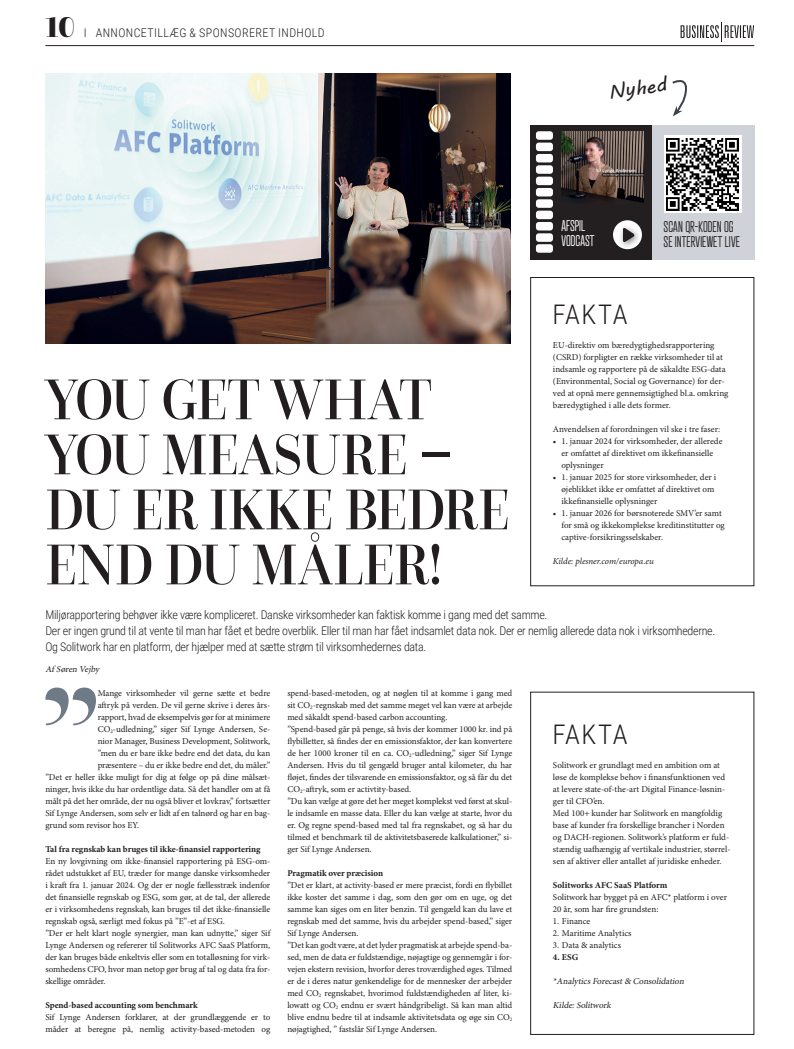
<style>
.page{position:relative;width:794px;height:1049px;background:#fff}
.page>*{position:absolute;margin:0;border:0;box-sizing:border-box;transform-origin:0 0}
.t1{font:900 117.9px "Questa Grande";color:#6f7a87}
.t2{font:500 60px/55px "Questa Grande";letter-spacing:-.01em;color:#221e1f;scale:.9 1}
.t3{font:900 30px "Questa Grande";color:#231f20}
.t4{font:300 27px "Roboto Condensed";letter-spacing:.04em;color:#221e1f}
.t5{font:20px "MV Boli";color:#231f20}
.t6{font:300 15px/15px "Atrament";letter-spacing:.015em;color:#231f20;scale:.9 1}
.t7{font:300 15px/15px "Atrament";color:#fff;scale:.9 1}
.t8{font:300 12px/16px "Roboto Condensed";letter-spacing:-.025em;color:#231f20}
.t9{font:300 12px "Roboto Condensed";letter-spacing:.035em;color:#231f20}
.t10{font:9px/12px "Minion Pro";letter-spacing:-.005em;color:#231f20}
.t11{font:700 9px "Minion Pro";letter-spacing:-.005em;color:#231f20}
.t12{font:italic 9px "Minion Pro";color:#231f20}
.t13{font:italic 9px "Minion Pro";letter-spacing:-.005em;color:#231f20}
</style>
<div class="page">
<div style="left:530px;top:125px;width:122px;height:135px;background:#231f20"></div>
<div style="left:652px;top:125px;width:102px;height:135px;background:#cfd2d8"></div>
<svg style="left:664px;top:136px;width:77px;height:77px"></svg>
<img style="left:667px;top:138px;width:72px;height:72px">
<img style="left:561px;top:131px;width:82px;height:72px">
<svg style="left:672px;top:80px;width:15px;height:36px"></svg>
<div style="left:614px;top:221px;width:27px;height:27px;background:#fff;border-radius:50%"></div>
<div style="left:613px;top:220px;width:29px;height:29px;border:2px solid #fff;border-radius:50%"></div>
<div style="left:618px;top:223px;width:23px;height:26px;background:#231f20;opacity:.55"></div>
<svg style="left:623px;top:227px;width:11px;height:16px"></svg>
<div style="left:536px;top:131px;width:17px;height:9px;background:#fff;border-radius:3px"></div>
<div style="left:536px;top:143px;width:17px;height:8px;background:#fff;border-radius:3px"></div>
<div style="left:536px;top:154px;width:17px;height:8px;background:#fff;border-radius:3px"></div>
<div style="left:536px;top:165px;width:17px;height:9px;background:#fff;border-radius:3px"></div>
<div style="left:536px;top:177px;width:17px;height:8px;background:#fff;border-radius:3px"></div>
<div style="left:536px;top:188px;width:17px;height:8px;background:#fff;border-radius:3px"></div>
<div style="left:536px;top:199px;width:17px;height:9px;background:#fff;border-radius:3px"></div>
<div style="left:536px;top:211px;width:17px;height:8px;background:#fff;border-radius:3px"></div>
<div style="left:536px;top:222px;width:17px;height:8px;background:#fff;border-radius:3px"></div>
<div style="left:536px;top:233px;width:17px;height:9px;background:#fff;border-radius:3px"></div>
<div style="left:536px;top:244px;width:17px;height:9px;background:#fff;border-radius:3px"></div>
<div style="left:530px;top:692px;width:224px;height:343px;border:1px solid #231f20"></div>
<div style="left:530px;top:277px;width:224px;height:309px;border:1px solid #231f20"></div>
<img style="left:45px;top:74px;width:465px;height:269px">
<svg style="left:680px;top:22px;width:74px;height:20px"></svg>
<hr style="left:45px;top:45px;width:709px;height:1px;background:#231f20">
<h3 class="t3" style="left:45px;top:7px;width:31px">10</h3>
<h3 class="t9" style="left:84px;top:24px;width:243px">I ANNONCETILLÆG &amp; SPONSORERET INDHOLD</h3>
<h3 class="t5" style="left:607px;top:79px;width:60px;rotate:-8deg">Nyhed</h3>
<h2 class="t2" style="left:45px;top:372px;width:517px">YOU GET WHAT<br>YOU MEASURE –<br>DU ER IKKE BEDRE<br>END DU MÅLER!</h2>
<h3 class="t7" style="left:561px;top:218px;width:38px">AFSPIL<br>VODCAST</h3>
<h3 class="t4" style="left:552px;top:295px;width:77px">FAKTA</h3>
<h3 class="t6" style="left:663px;top:219px;width:86px">SCAN QR-KODEN OG<br>SE INTERVIEWET LIVE</h3>
<p class="t10" style="left:553px;top:339px;width:177px">EU-direktiv om bæredygtighedsrapportering (CSRD) forpligter en række virksomheder til at indsamle og rapportere på de såkaldte ESG-data (Environmental, Social og Governance) for der&shy;ved at opnå mere gennemsigtighed bl.a. omkring bæredygtighed i alle dets former.</p>
<p class="t10" style="left:553px;top:423px;width:169px">Anvendelsen af forordningen vil ske i tre faser:</p>
<p class="t10" style="left:561px;top:435px;width:162px;text-indent:-9px">• 1. januar 2024 for virksomheder, der allerede er omfattet af direktivet om ikkefinansielle oplysninger</p>
<p class="t10" style="left:561px;top:471px;width:156px;text-indent:-9px">• 1. januar 2025 for store virksomheder, der i øjeblikket ikke er omfattet af direktivet om ikkefinansielle oplysninger</p>
<p class="t10" style="left:561px;top:507px;width:165px;text-indent:-9px">• 1. januar 2026 for børsnoterede SMV’er samt for små og ikkekomplekse kreditinstitutter og captive-forsikringsselskaber.</p>
<p class="t13" style="left:553px;top:555px;width:102px">Kilde: plesner.com/europa.eu</p>
<p class="t8" style="left:45px;top:606px;width:671px">Miljørapportering behøver ikke være kompliceret. Danske virksomheder kan faktisk komme i gang med det samme.<br>Der er ingen grund til at vente til man har fået et bedre overblik. Eller til man har fået indsamlet data nok. Der er nemlig allerede data nok i virksomhederne.<br>Og Solitwork har en platform, der hjælper med at sætte strøm til virksomhedernes data.</p>
<p class="t12" style="left:45px;top:663px;width:58px">Af Søren Vejby</p>
<h1 class="t1" style="left:41px;top:657px;width:60px">”</h1>
<p class="t10" style="left:98px;top:687px;width:174px">Mange virksomheder vil gerne sætte et bedre</p>
<p class="t10" style="left:98px;top:699px;width:174px">aftryk på verden. De vil gerne skrive i deres års-</p>
<p class="t10" style="left:98px;top:711px;width:174px">rapport, hvad de eksempelvis gør for at minimere</p>
<p class="t10" style="left:98px;top:723px;width:174px">CO<sub>2</sub>-udledning,” siger Sif Lynge Andersen, Se-</p>
<p class="t10" style="left:98px;top:735px;width:174px">nior Manager, Business Development, Solitwork,</p>
<p class="t10" style="left:98px;top:747px;width:174px">”men du er bare ikke bedre end det data, du kan</p>
<p class="t10" style="left:98px;top:759px;width:174px">præsentere – du er ikke bedre end det, du måler.”</p>
<p class="t10" style="left:45px;top:771px;width:226px">”Det er heller ikke muligt for dig at følge op på dine målsæt-</p>
<p class="t10" style="left:45px;top:783px;width:226px">ninger, hvis ikke du har ordentlige data. Så det handler om at få</p>
<p class="t10" style="left:45px;top:795px;width:226px">målt på det her område, der nu også bliver et lovkrav,” fortsætter</p>
<p class="t10" style="left:45px;top:807px;width:226px">Sif Lynge Andersen, som selv er lidt af en talnørd og har en bag-</p>
<p class="t10" style="left:45px;top:819px;width:95px">grund som revisor hos EY.</p>
<p class="t11" style="left:45px;top:843px;width:217px">Tal fra regnskab kan bruges til ikke-finansiel rapportering</p>
<p class="t10" style="left:45px;top:855px;width:226px">En ny lovgivning om ikke-finansiel rapportering på ESG-om&shy;rådet udstukket af EU, træder for mange danske virksomheder i kraft fra 1. januar 2024. Og der er nogle fællesstræk indenfor det finansielle regnskab og ESG, som gør, at de tal, der allerede er i virksomhedens regnskab, kan bruges til det ikke-finansielle regnskab også, særligt med fokus på ”E”-et af ESG.<br>”Der er helt klart nogle synergier, man kan udnytte,” siger Sif Lynge Andersen og refererer til Solitworks AFC SaaS Platform, der kan bruges både enkeltvis eller som en totalløsning for virk&shy;somhedens CFO, hvor man netop gør brug af tal og data fra for&shy;skellige områder.</p>
<p class="t11" style="left:45px;top:999px;width:154px">Spend-based accounting som benchmark</p>
<p class="t10" style="left:45px;top:1011px;width:226px">Sif Lynge Andersen forklarer, at der grundlæggende er to måder at beregne på, nemlig activity-based-metoden og</p>
<p class="t10" style="left:287px;top:687px;width:226px">spend-based-metoden, og at nøglen til at komme i gang med sit CO<sub>2</sub>-regnskab med det samme meget vel kan være at arbejde med såkaldt spend-based carbon accounting.<br>”Spend-based går på penge, så hvis der kommer 1000 kr. ind på flybilletter, så findes der en emissionsfaktor, der kan konvertere de her 1000 kroner til en ca. CO<sub>2</sub>-udledning,” siger Sif Lynge Andersen. Hvis du til gengæld bruger antal kilometer, du har fløjet, findes der tilsvarende en emissionsfaktor, og så får du det CO<sub>2</sub>-aftryk, som er activtity-based.<br>”Du kan vælge at gøre det her meget komplekst ved først at skul&shy;le indsamle en masse data. Eller du kan vælge at starte, hvor du er. Og regne spend-based med tal fra regnskabet, og så har du tilmed et benchmark til de aktivitetsbaserede kalkulationer,” si&shy;ger Sif Lynge Andersen.</p>
<p class="t11" style="left:287px;top:867px;width:97px">Pragmatik over præcision</p>
<p class="t10" style="left:287px;top:879px;width:226px">”Det er klart, at activity-based er mere præcist, fordi en flybillet ikke koster det samme i dag, som den gør om en uge, og det samme kan siges om en liter benzin. Til gengæld kan du lave et regnskab med det samme, hvis du arbejder spend-based,” siger Sif Lynge Andersen.<br>”Det kan godt være, at det lyder pragmatisk at arbejde spend-ba&shy;sed, men de data er fuldstændige, nøjagtige og gennemgår i for&shy;vejen ekstern revision, hvorfor deres troværdighed øges. Tilmed er de i deres natur genkendelige for de mennesker der arbejder med CO<sub>2</sub> regnskabet, hvorimod fuldstændigheden af liter, ki&shy;lowatt og CO<sub>2</sub> endnu er svært håndgribeligt. Så kan man altid blive endnu bedre til at indsamle aktivitetsdata og øge sin CO<sub>2 </sub>nøjagtighed, ” fastslår Sif Lynge Andersen.</p>
<h3 class="t4" style="left:552px;top:715px;width:77px">FAKTA</h3>
<p class="t10" style="left:553px;top:759px;width:179px">Solitwork er grundlagt med en ambition om at løse de komplekse behov i finansfunktionen ved at levere state-of-the-art Digital Finance-løsnin&shy;ger til CFO’en.<br>Med 100+ kunder har Solitwork en mangfoldig base af kunder fra forskellige brancher i Norden og DACH-regionen. Solitwork’s platform er fuld&shy;stændig uafhængig af vertikale industrier, størrel&shy;sen af aktiver eller antallet af juridiske enheder.</p>
<p class="t11" style="left:553px;top:879px;width:116px">Solitworks AFC SaaS Platform</p>
<p class="t10" style="left:553px;top:891px;width:176px">Solitwork har bygget på en AFC* platform i over<br>20 år, som har fire grundsten:</p>
<p class="t10" style="left:553px;top:915px;width:39px">1. Finance</p>
<p class="t10" style="left:553px;top:927px;width:80px">2. Maritime Analytics</p>
<p class="t10" style="left:553px;top:939px;width:70px">3. Data &amp; analytics</p>
<p class="t11" style="left:553px;top:951px;width:27px">4. ESG</p>
<p class="t12" style="left:553px;top:975px;width:135px">*AnalyticsForecast&amp; Consolidation</p>
<p class="t12" style="left:553px;top:999px;width:62px">Kilde:Solitwork</p>
</div>
